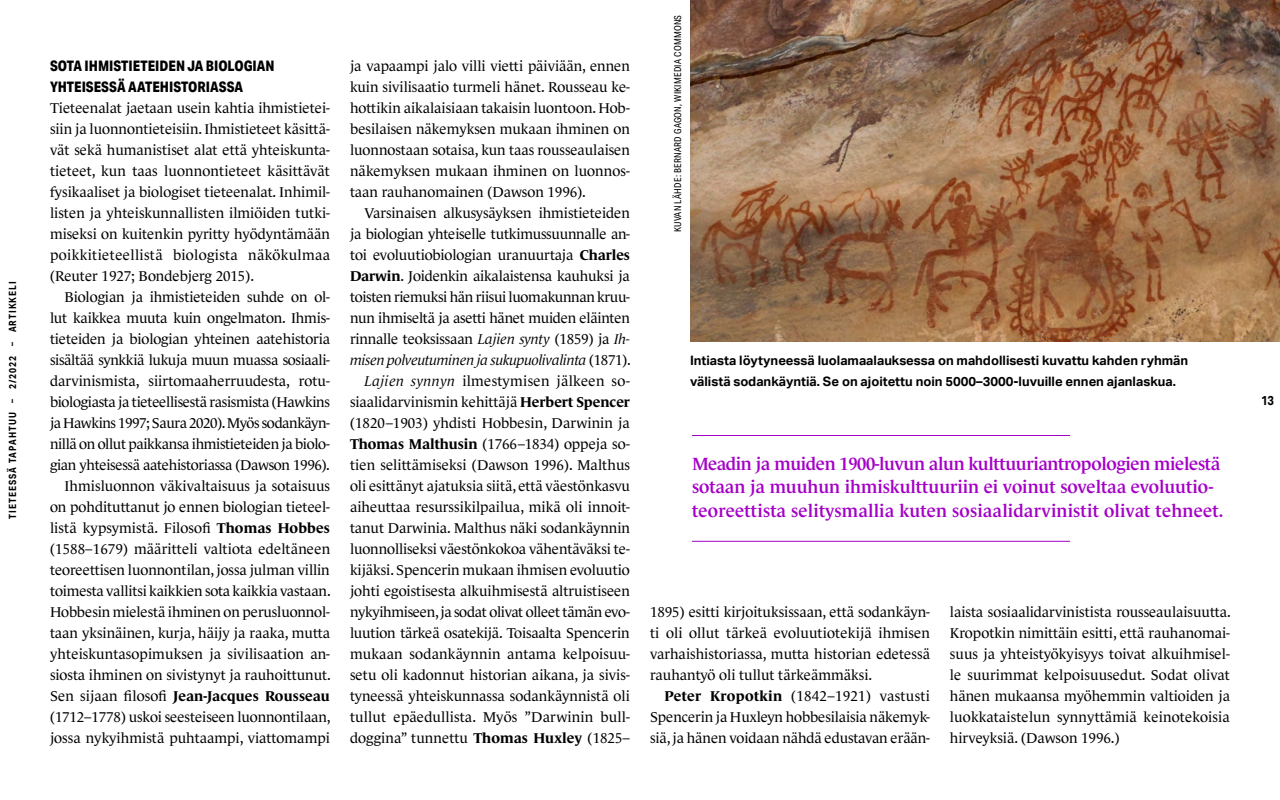
<style>
.page{position:relative;width:1280px;height:800px;background:#fff}
.page>*{position:absolute;margin:0;border:0;box-sizing:border-box;transform-origin:0 0}
.t1{font:600 18px/23.4px "Le Monde Journal Std";color:#a400c6}
.Artikkeli_-_L{font:14.5px/21px "Le Monde Journal Std";color:#000;text-align:justify}
.Artikkeli_-_L1{font:14.5px/21px "Le Monde Journal Std";color:#000;text-align:justify}
.Artikkeli_-_väliotsi{font:800 14.5px/21px "Aktiv Grotesk Cd";color:#000}
.Artikkeli_-_L-2{font:14.5px "Le Monde Journal Std";letter-spacing:.02em;color:#000}
.Artikkeli_-_kuvateks{font:700 13px/21px "Aktiv Grotesk";color:#000}
.t2{font:700 13px "Aktiv Grotesk Cd";color:#000}
.t3{font:700 10px "Aktiv Grotesk Cd";letter-spacing:.1em;color:#000}
.Kuvan_tiedot{font:9.5px "Aktiv Grotesk Cd";letter-spacing:.025em;color:#000}
.s1{font-weight:700}
.s2{font-style:italic}
</style>
<div class="page">
<img style="left:690px;top:0;width:590px;height:341px">
<hr style="left:692px;top:435px;width:378px;height:1px;background:#a400c6">
<hr style="left:692px;top:541px;width:378px;height:1px;background:#a400c6">
<p class="t3" style="left:6px;top:519px;width:239px;rotate:-90deg">TIETEESSÄ TAPAHTUU – 2/2022 – ARTIKKELI</p>
<h2 class="Artikkeli_-_väliotsi" style="left:50px;top:55px;width:226px">SOTA IHMISTIETEIDEN JA BIOLOGIAN<br>YHTEISESSÄ AATEHISTORIASSA</h2>
<p class="Artikkeli_-_L1" style="left:50px;top:97px;width:282px">Tieteenalat jaetaan usein kahtia ihmistietei&shy;siin ja luonnontieteisiin. Ihmistieteet käsittä&shy;vät sekä humanistiset alat että yhteiskunta&shy;tieteet, kun taas luonnontieteet käsittävät fysikaaliset ja biologiset tieteenalat. Inhimil&shy;listen ja yhteiskunnallisten ilmiöiden tutki&shy;miseksi on kuitenkin pyritty hyödyntämään poikkitieteellistä biologista näkökulmaa (Reuter 1927; Bondebjerg 2015).</p>
<p class="Artikkeli_-_L" style="left:50px;top:286px;width:282px;text-indent:14px">Biologian ja ihmistieteiden suhde on ol&shy;lut kaikkea muuta kuin ongelmaton. Ihmis&shy;tieteiden ja biologian yhteinen aatehistoria sisältää synkkiä lukuja muun muassa sosiaali&shy;darvinismista, siirtomaaherruudesta, rotu&shy;biologiasta ja tieteellisestä rasismista (Hawkins ja Hawkins 1997; Saura 2020). Myös sodankäyn&shy;nillä on ollut paikkansa ihmistieteiden ja biolo&shy;gian yhteisessä aatehistoriassa (Dawson 1996).</p>
<p class="Artikkeli_-_L" style="left:50px;top:475px;width:282px;text-indent:14px">Ihmisluonnon väkivaltaisuus ja sotaisuus on pohdituttanut jo ennen biologian tieteel&shy;listä kypsymistä. Filosofi <span class="s1">Thomas Hobbes </span>(1588–1679) määritteli valtiota edeltäneen teoreettisen luonnontilan, jossa julman villin toimesta vallitsi kaikkien sota kaikkia vastaan.<br>Hobbesin mielestä ihminen on perusluonnol&shy;taan yksinäinen, kurja, häijy ja raaka, mutta yhteiskuntasopimuksen ja sivilisaation an&shy;siosta ihminen on sivistynyt ja rauhoittunut.<br>Sen sijaan filosofi <span class="s1">Jean-Jacques Rousseau </span>(1712–1778) uskoi seesteiseen luonnontilaan, jossa nykyihmistä puhtaampi, viattomampi</p>
<p class="Artikkeli_-_L" style="left:350px;top:55px;width:282px">ja vapaampi jalo villi vietti päiviään, ennen kuin sivilisaatio turmeli hänet. Rousseau ke&shy;hottikin aikalaisiaan takaisin luontoon. Hob&shy;besilaisen näkemyksen mukaan ihminen on luonnostaan sotaisa, kun taas rousseaulaisen näkemyksen mukaan ihminen on luonnos&shy;taan rauhanomainen (Dawson 1996).</p>
<p class="Artikkeli_-_L" style="left:350px;top:202px;width:282px;text-indent:14px">Varsinaisen alkusysäyksen ihmistieteiden ja biologian yhteiselle tutkimussuunnalle an&shy;toi evoluutiobiologian uranuurtaja <span class="s1">Charles Darwin</span>. Joidenkin aikalaistensa kauhuksi ja toisten riemuksi hän riisui luomakunnan kruu&shy;nun ihmiseltä ja asetti hänet muiden eläinten rinnalle teoksissaan <span class="s2">Lajien synty</span> (1859) ja <span class="s2">Ih&shy;misen polveutuminen ja sukupuolivalinta</span> (1871).</p>
<p class="Artikkeli_-_L" style="left:350px;top:370px;width:282px;text-indent:14px"><span class="s2">Lajien synnyn</span> ilmestymisen jälkeen so&shy;siaalidarvinismin kehittäjä <span class="s1">Herbert Spencer </span>(1820–1903) yhdisti Hobbesin, Darwinin ja <span class="s1">Thomas Malthusin</span> (1766–1834) oppeja so&shy;tien selittämiseksi (Dawson 1996). Malthus oli esittänyt ajatuksia siitä, että väestönkasvu aiheuttaa resurssikilpailua, mikä oli innoit&shy;tanut Darwinia. Malthus näki sodankäynnin luonnolliseksi väestönkokoa vähentäväksi te&shy;kijäksi. Spencerin mukaan ihmisen evoluutio johti egoistisesta alkuihmisestä altruistiseen nykyihmiseen, ja sodat olivat olleet tämän evo&shy;luution tärkeä osatekijä. Toisaalta Spencerin mukaan sodankäynnin antama kelpoisuu&shy;setu oli kadonnut historian aikana, ja sivis&shy;tyneessä yhteiskunnassa sodankäynnistä oli tullut epäedullista. Myös ”Darwinin bull&shy;doggina” tunnettu <span class="s1">Thomas Huxley</span> (1825–</p>
<p class="Kuvan_tiedot" style="left:672px;top:232px;width:219px;rotate:-90deg">KUVAN LÄHDE: BERNARD GAGON, WIKIMEDIA COMMONS</p>
<p class="Artikkeli_-_kuvateks" style="left:690px;top:350px;width:500px">Intiasta löytyneessä luolamaalauksessa on mahdollisesti kuvattu kahden ryhmän välistä sodankäyntiä. Se on ajoitettu noin 5000–3000-luvuille ennen ajanlaskua.</p>
<p class="t1" style="left:692px;top:452px;width:533px">Meadin ja muiden 1900-luvun alun kulttuuriantropologien mielestä sotaan ja muuhun ihmiskulttuuriin ei voinut soveltaa evoluutio&shy;teoreettista selitysmallia kuten sosiaalidarvinistit olivat tehneet.</p>
<p class="Artikkeli_-_L" style="left:650px;top:601px;width:281px">1895) esitti kirjoituksissaan, että sodankäyn-</p>
<p class="Artikkeli_-_L" style="left:650px;top:622px;width:282px">ti oli ollut tärkeä evoluutiotekijä ihmisen</p>
<p class="Artikkeli_-_L" style="left:650px;top:643px;width:282px">varhaishistoriassa, mutta historian edetessä</p>
<p class="Artikkeli_-_L" style="left:650px;top:664px;width:224px">rauhantyö oli tullut tärkeämmäksi.</p>
<p class="Artikkeli_-_L-2" style="left:664px;top:688px;width:267px"><span class="s1">Peter Kropotkin</span> (1842–1921) vastusti</p>
<p class="Artikkeli_-_L" style="left:650px;top:706px;width:281px">Spencerin ja Huxleyn hobbesilaisia näkemyk-</p>
<p class="Artikkeli_-_L" style="left:650px;top:727px;width:281px">siä, ja hänen voidaan nähdä edustavan erään-</p>
<p class="Artikkeli_-_L" style="left:950px;top:601px;width:282px">laista sosiaalidarvinistista rousseaulaisuutta.<br>Kropotkin nimittäin esitti, että rauhanomai&shy;suus ja yhteistyökyisyys toivat alkuihmisel&shy;le suurimmat kelpoisuusedut. Sodat olivat hänen mukaansa myöhemmin valtioiden ja luokkataistelun synnyttämiä keinotekoisia hirveyksiä. (Dawson 1996.)</p>
<p class="t2" style="left:1261px;top:392px;width:14px">13</p>
</div>
